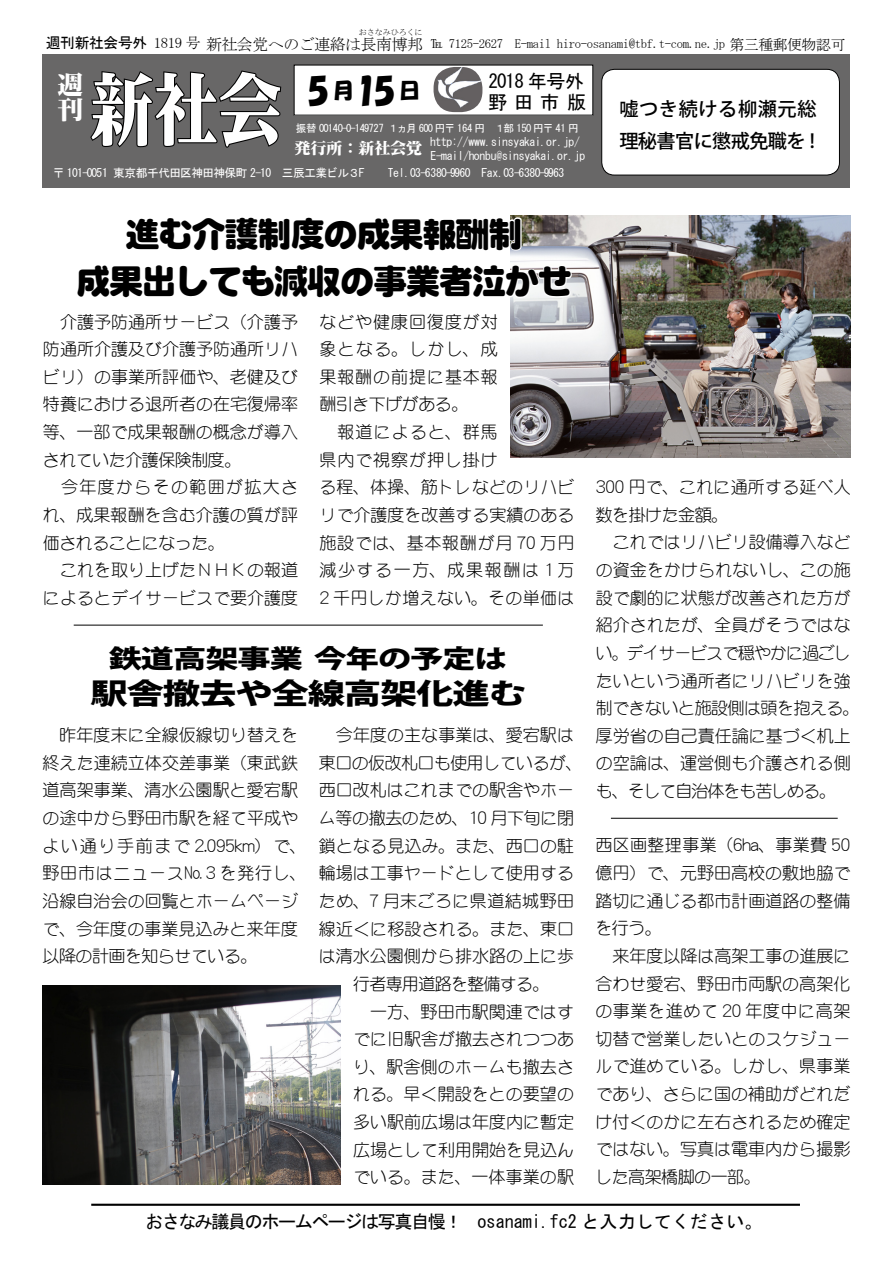
<style>
.page{position:relative;width:893px;height:1263px;background:#fff}
.page>*{position:absolute;margin:0;border:0;box-sizing:border-box;transform-origin:0 0}
.t1{font:79.65px "NIS M9 83 pv RKSJ H";color:#fff;scale:.8 1}
.t2{font:34.05px/47.8px "NIS R10 83 pv RKSJ H";letter-spacing:-.03em;color:#000;text-align:center}
.t3{font:34.05px "HGS Soei Kakupoptai";color:#000}
.t4{font:800 28.65px "Koz Go Pro";letter-spacing:-.03em;color:#000;scale:1.3 1}
.t5{font:800 25.5px "Koz Go Pro";letter-spacing:-.03em;color:#000;scale:1.3 1}
.t6{font:25.5px/25.5px "NIS M9 83 pv RKSJ H";color:#fff}
.t7{font:21.3px "HGS Soei Kakupoptai";color:#000}
.t8{font:500 19.2px/32px "Koz Go Pro";color:#000}
.t9{font:19.2px "MS Gothic";letter-spacing:-.035em;color:#000}
.t10{font:18px "MS Gothic";letter-spacing:-.08em;color:#000}
.t11{font:16.95px/27.6px "DF Maru Gothic Lt WINP RKSJ H";color:#000}
.t12{font:16.95px/27.6px "DF Maru Gothic Lt WINP RKSJ H";letter-spacing:.04em;color:#000}
.t13{font:16.95px "DF Maru Gothic Lt WINP RKSJ H";letter-spacing:-.035em;color:#000}
.t14{font:16.95px "DF Maru Gothic Lt WINP RKSJ H";letter-spacing:-.025em;color:#000}
.t15{font:16.95px "DF Maru Gothic Lt WINP RKSJ H";letter-spacing:.025em;color:#000}
.t16{font:16.95px "DF Maru Gothic Lt WINP RKSJ H";letter-spacing:-.04em;color:#000}
.t17{font:15.9px "MS Mincho";letter-spacing:-.03em;color:#000}
.t18{font:15.9px "NIS M9 83 pv RKSJ H";color:#fff}
.t19{font:14.85px "MS Gothic";letter-spacing:-.03em;color:#000}
.t20{font:12.75px "MS Mincho";letter-spacing:-.03em;color:#000}
.t21{font:11.7px/13.8px "MS Gothic";letter-spacing:-.035em;color:#fff}
.t22{font:10.65px "MS Gothic";letter-spacing:-.045em;color:#fff}
.t23{font:7.95px "MS Mincho";color:#000}
.s1{font-family:"MS Mincho"}
.s2{font-size:15.9px}
.s3{font-size:14.85px}
.s4{font-size:34.05px}
</style>
<div class="page">
<div style="left:42px;top:54px;width:807px;height:134px;background:#686767"></div>
<svg style="left:90px;top:70px;width:192px;height:78px"></svg>
<div style="left:294px;top:65px;width:299px;height:50px;background:#fff"></div>
<div style="left:602px;top:69px;width:237px;height:106px;background:#fff;border-radius:13px"></div>
<div style="left:601px;top:69px;width:239px;height:106px;border:1px solid #000;border-radius:13px"></div>
<img style="left:434px;top:67px;width:48px;height:45px">
<hr style="left:91px;top:1204px;width:709px;height:2px;background:#000">
<img style="left:511px;top:215px;width:340px;height:242px">
<hr style="left:74px;top:625px;width:469px;height:1px;background:#000">
<img style="left:43px;top:985px;width:297px;height:199px">
<hr style="left:611px;top:818px;width:227px;height:1px;background:#000">
<svg style="left:510px;top:215px;width:63px;height:85px"></svg>
<p class="t23" style="left:359px;top:28px;width:65px">おさなみひろくに</p>
<p class="t19" style="left:46px;top:35px;width:156px">週刊新社会号外 <span class="s1">1819 号</span></p>
<p class="t20" style="left:376px;top:37px;width:471px"><span class="s2">南博邦</span> ℡ 7125-2627 E-mail hiro-osanami@tbf.t-com.ne.jp <span class="s3">第三種郵便物認可</span></p>
<p class="t17" style="left:206px;top:36px;width:172px">新社会党へのご連絡は長</p>
<h3 class="t6" style="left:58px;top:70px;width:27px">週刊</h3>
<h1 class="t1" style="left:90px;top:60px;width:241px">新社会</h1>
<p class="t7" style="left:333px;top:80px;width:89px">月<span class="s4">15</span> 日</p>
<h2 class="t3" style="left:307px;top:73px;width:24px">5</h2>
<p class="t9" style="left:489px;top:71px;width:97px">2018 年号外</p>
<p class="t9" style="left:488px;top:92px;width:100px">野 田 市 版</p>
<p class="t22" style="left:296px;top:123px;width:284px">振替 00140-0-149727 １ヵ月 600 円〒 164 円　１部 150 円〒 41 円</p>
<p class="t21" style="left:430px;top:135px;width:157px">http://www.sinsyakai.or.jp/<br>E-mail/honbu@sinsyakai.or.jp</p>
<p class="t18" style="left:295px;top:138px;width:129px">発行所 : 新社会党</p>
<p class="t21" style="left:53px;top:166px;width:313px">〒 101-0051 東京都千代田区神田神保町 2-10 三辰工業ビル３F</p>
<p class="t21" style="left:388px;top:166px;width:178px">Tel.03-6380-9960 Fax.03-6380-9963</p>
<p class="t8" style="left:619px;top:94px;width:199px">嘘つき続ける柳瀬元総理秘書官に懲戒免職を !</p>
<h2 class="t2" style="left:76px;top:208px;width:497px">進む介護制度の成果報酬制<br>成果出しても減収の事業者泣かせ</h2>
<p class="t11" style="left:43px;top:308px;width:257px">　介護予防通所サービス（介護予防通所介護及び介護予防通所リハビリ）の事業所評価や、老健及び特養における退所者の在宅復帰率等、一部で成果報酬の概念が導入されていた介護保険制度。<br>　今年度からその範囲が拡大され、成果報酬を含む介護の質が評価されることになった。<br>　これを取り上げたＮＨＫの報道によるとデイサービスで要介護度</p>
<p class="t12" style="left:319px;top:308px;width:257px">などや健康回復度が対<br>象となる。しかし、成<br>果報酬の前提に基本報<br>酬引き下げがある。<br>　報道によると、群馬<br>県内で視察が押し掛け<br>る程、体操、筋トレなどのリハビリで介護度を改善する実績のある施設では、基本報酬が月 70 万円減少する一方、成果報酬は 1 万<br>2 千円しか増えない。その単価は</p>
<h3 class="t5" style="left:109px;top:642px;width:308px">鉄道高架事業 今年の予定は</h3>
<h3 class="t4" style="left:91px;top:674px;width:336px">駅舎撤去や全線高架化進む</h3>
<p class="t11" style="left:43px;top:721px;width:266px">　昨年度末に全線仮線切り替えを終えた連続立体交差事業（東武鉄道高架事業、清水公園駅と愛宕駅の途中から野田市駅を経て平成やよい通り手前まで 2.095km）で、野田市はニュース№ 3 を発行し、沿線自治会の回覧とホームページで、今年度の事業見込みと来年度以降の計画を知らせている。</p>
<p class="t11" style="left:319px;top:721px;width:257px">　今年度の主な事業は、愛宕駅は</p>
<p class="t13" style="left:319px;top:754px;width:265px">東口の仮改札口も使用しているが、</p>
<p class="t11" style="left:319px;top:776px;width:257px">西口改札はこれまでの駅舎やホー</p>
<p class="t14" style="left:319px;top:809px;width:257px">ム等の撤去のため、10 月下旬に閉</p>
<p class="t11" style="left:319px;top:832px;width:257px">鎖となる見込み。また、西口の駐</p>
<p class="t11" style="left:319px;top:859px;width:257px">輪場は工事ヤードとして使用する</p>
<p class="t15" style="left:319px;top:892px;width:257px">ため、7 月末ごろに県道結城野田</p>
<p class="t11" style="left:319px;top:915px;width:257px">線近くに移設される。また、東口</p>
<p class="t11" style="left:319px;top:942px;width:257px">は清水公園側から排水路の上に歩</p>
<p class="t16" style="left:353px;top:975px;width:198px">行者専用道路を整備する。</p>
<p class="t11" style="left:353px;top:997px;width:222px">　一方、野田市駅関連ではす</p>
<p class="t11" style="left:353px;top:1025px;width:223px">でに旧駅舎が撤去されつつあ</p>
<p class="t11" style="left:353px;top:1053px;width:222px">り、駅舎側のホームも撤去さ</p>
<p class="t11" style="left:353px;top:1080px;width:222px">れる。早く開設をとの要望の</p>
<p class="t11" style="left:353px;top:1108px;width:223px">多い駅前広場は年度内に暫定</p>
<p class="t11" style="left:353px;top:1136px;width:223px">広場として利用開始を見込ん</p>
<p class="t11" style="left:353px;top:1163px;width:223px">でいる。また、一体事業の駅</p>
<p class="t11" style="left:596px;top:473px;width:265px">300 円で、これに通所する延べ人数を掛けた金額。<br>　これではリハビリ設備導入などの資金をかけられないし、この施設で劇的に状態が改善された方が紹介されたが、全員がそうではない。デイサービスで穏やかに過ごしたいという通所者にリハビリを強制できないと施設側は頭を抱える。厚労省の自己責任論に基づく机上の空論は、運営側も介護される側も、そして自治体をも苦しめる。</p>
<p class="t11" style="left:595px;top:831px;width:257px">西区画整理事業（6ha、事業費 50億円）で、元野田高校の敷地脇で踏切に通じる都市計画道路の整備を行う。<br>　来年度以降は高架工事の進展に合わせ愛宕、野田市両駅の高架化の事業を進めて 20 年度中に高架切替で営業したいとのスケジュールで進めている。しかし、県事業であり、さらに国の補助がどれだけ付くのかに左右されるため確定ではない。写真は電車内から撮影した高架橋脚の一部。</p>
<p class="t10" style="left:145px;top:1212px;width:619px">おさなみ議員のホームページは写真自慢！　osanami.fc2 と入力してください。</p>
</div>
